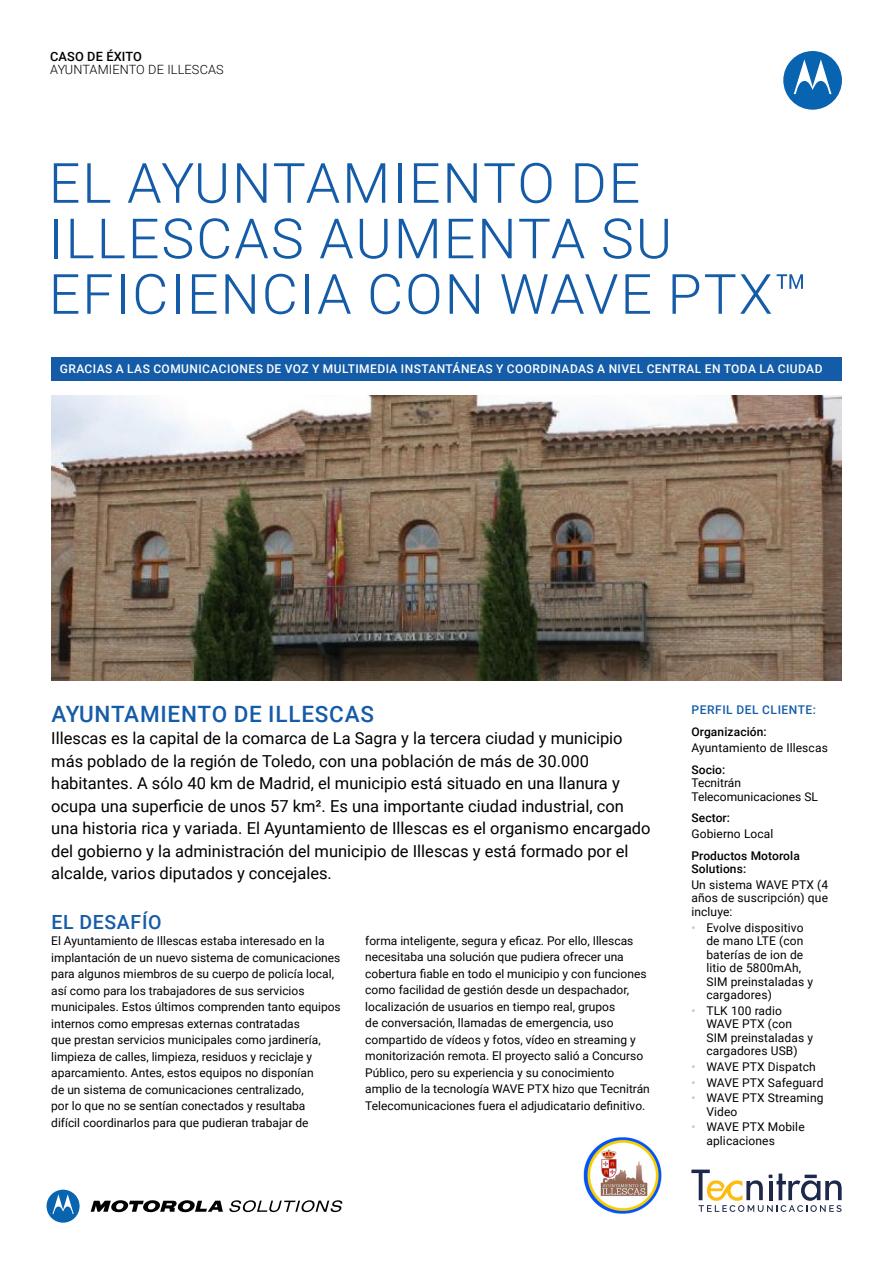
<style>
.page{position:relative;width:893px;height:1263px;background:#fff}
.page>*{position:absolute;margin:0;border:0;box-sizing:border-box;transform-origin:0 0}
.t1{font:300 55.5px/55.5px "Roboto";letter-spacing:.035em;color:#155ca8}
.t2{font:500 22.5px "Roboto";letter-spacing:.035em;color:#155ca8}
.t3{font:500 19.5px "Roboto";letter-spacing:.035em;color:#155ca8}
.t4{font:16.5px/22.5px "Roboto";color:#000}
.t5{font:300 12.75px "Roboto";letter-spacing:.01em;color:#000}
.t6{font:500 12.75px "Roboto";letter-spacing:.01em;color:#000}
.t7{font:12px/16.5px "Roboto";color:#000}
.t8{font:500 12px "Roboto";letter-spacing:.035em;color:#fff}
.t9{font:500 12px/13.5px "Roboto";letter-spacing:.01em;color:#000}
.t10{font:500 12px "Roboto";letter-spacing:.045em;color:#155ca8}
.s1{color:#c8beb4}
</style>
<div class="page">
<div style="left:783px;top:51px;width:59px;height:59px;background:#0863b0;border-radius:50%"></div>
<svg style="left:794px;top:59px;width:37px;height:35px"></svg>
<svg style="left:91px;top:1200px;width:132px;height:13px"></svg>
<svg style="left:47px;top:1190px;width:33px;height:33px"></svg>
<svg style="left:229px;top:1200px;width:113px;height:12px"></svg>
<img style="left:51px;top:396px;width:791px;height:285px">
<div style="left:51px;top:357px;width:791px;height:23px;background:#155ca8"></div>
<svg style="left:691px;top:1169px;width:151px;height:43px"></svg>
<img style="left:583px;top:1137px;width:79px;height:77px">
<p class="t6" style="left:50px;top:47px;width:93px">CASO DE ÉXITO</p>
<p class="t5" style="left:50px;top:61px;width:175px">AYUNTAMIENTO DE ILLESCAS</p>
<h1 class="t1" style="left:49px;top:153px;width:761px">EL AYUNTAMIENTO DE<br>ILLESCAS AUMENTA SU<br>EFICIENCIA CON WAVE PTX™</h1>
<p class="t8" style="left:60px;top:360px;width:764px">GRACIAS A LAS COMUNICACIONES DE VOZ Y MULTIMEDIA INSTANTÁNEAS Y COORDINADAS A NIVEL CENTRAL EN TODA LA CIUDAD</p>
<h2 class="t2" style="left:52px;top:698px;width:324px">AYUNTAMIENTO DE ILLESCAS</h2>
<p class="t4" style="left:51px;top:727px;width:601px">Illescas es la capital de la comarca de La Sagra y la tercera ciudad y municipio más poblado de la región de Toledo, con una población de más de 30.000 habitantes. A sólo 40 km de Madrid, el municipio está situado en una llanura y ocupa una superficie de unos 57 km². Es una importante ciudad industrial, con una historia rica y variada. El Ayuntamiento de Illescas es el organismo encargado del gobierno y la administración del municipio de Illescas y está formado por el alcalde, varios diputados y concejales.</p>
<h3 class="t3" style="left:52px;top:908px;width:112px">EL DESAFÍO</h3>
<p class="t7" style="left:51px;top:932px;width:291px">El Ayuntamiento de Illescas estaba interesado en la implantación de un nuevo sistema de comunicaciones para algunos miembros de su cuerpo de policía local, así como para los trabajadores de sus servicios municipales. Estos últimos comprenden tanto equipos internos como empresas externas contratadas<br>que prestan servicios municipales como jardinería, limpieza de calles, limpieza, residuos y reciclaje y aparcamiento. Antes, estos equipos no disponían<br>de un sistema de comunicaciones centralizado,<br>por lo que no se sentían conectados y resultaba<br>difícil coordinarlos para que pudieran trabajar de</p>
<p class="t7" style="left:365px;top:931px;width:286px">forma inteligente, segura y eficaz. Por ello, Illescas necesitaba una solución que pudiera ofrecer una cobertura fiable en todo el municipio y con funciones como facilidad de gestión desde un despachador, localización de usuarios en tiempo real, grupos<br>de conversación, llamadas de emergencia, uso compartido de vídeos y fotos, vídeo en streaming y monitorización remota. El proyecto salió a Concurso Público, pero su experiencia y su conocimiento amplio de la tecnología WAVE PTX hizo que Tecnitrán Telecomunicaciones fuera el adjudicatario definitivo.</p>
<p class="t10" style="left:692px;top:701px;width:126px">PERFIL DEL CLIENTE:</p>
<p class="t9" style="left:691px;top:724px;width:77px">Organización:</p>
<p class="t7" style="left:691px;top:739px;width:138px">Ayuntamiento de Illescas</p>
<p class="t9" style="left:691px;top:762px;width:36px">Socio:</p>
<p class="t7" style="left:691px;top:776px;width:128px;line-height:13.5px">Tecnitrán<br>Telecomunicaciones SL</p>
<p class="t9" style="left:691px;top:811px;width:40px">Sector:</p>
<p class="t7" style="left:691px;top:825px;width:84px">Gobierno Local</p>
<p class="t9" style="left:691px;top:848px;width:110px">Productos Motorola<br>Solutions:</p>
<p class="t7" style="left:691px;top:877px;width:138px;line-height:13.5px;text-align:justify">Un sistema WAVE PTX (4 años de suscripción) que incluye:</p>
<p class="t7" style="left:706px;top:920px;width:108px;line-height:13.5px;text-indent:-15px"><span class="s1">•</span> Evolve dispositivo de mano LTE (con baterías de ion de litio de 5800mAh,<br>SIM preinstaladas y cargadores)</p>
<p class="t7" style="left:706px;top:1003px;width:108px;line-height:13.5px;text-indent:-15px"><span class="s1">•</span> TLK 100 radio<br>WAVE PTX (con<br>SIM preinstaladas y cargadores USB)</p>
<p class="t7" style="left:691px;top:1058px;width:126px"><span class="s1">•</span> WAVE PTX Dispatch</p>
<p class="t7" style="left:691px;top:1073px;width:134px"><span class="s1">•</span> WAVE PTX Safeguard</p>
<p class="t7" style="left:706px;top:1091px;width:119px;line-height:13.5px;text-indent:-15px"><span class="s1">•</span> WAVE PTX Streaming<br>Video</p>
<p class="t7" style="left:706px;top:1120px;width:100px;line-height:13.5px;text-indent:-15px"><span class="s1">•</span> WAVE PTX Mobile aplicaciones</p>
</div>
